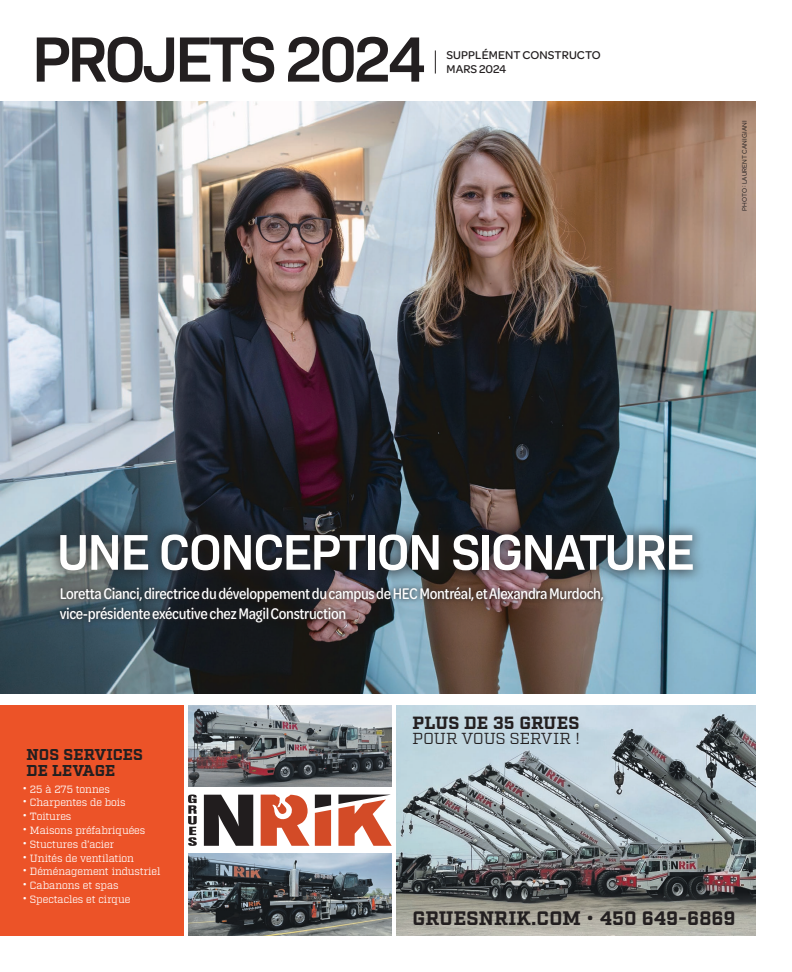
<style>
.page{position:relative;width:792px;height:972px;background:#fff}
.page>*{position:absolute;margin:0;border:0;box-sizing:border-box;transform-origin:0 0}
.t1{font:600 64.9px "Bio Sans";letter-spacing:-.06em;color:#231f20}
.t2{font:600 51px "Bio Sans";letter-spacing:-.04em;color:#fff}
.t3{font:700 19.5px "Factoria";color:#231f20}
.t4{font:700 17.7px "Factoria";color:#231f20}
.t5{font:500 16.5px/20px "Omnes Narrow";letter-spacing:-.02em;color:#fff}
.t6{font:15.9px "Factoria";color:#231f20}
.t7{font:700 15.7px/15.6px "Factoria";color:#231f20}
.t8{font:500 12.1px/14.5px "Omnes";letter-spacing:.01em;color:#231f20}
.t9{font:10.5px "Factoria";letter-spacing:-.01em;color:#fff}
.t10{font:7px "Omnes";letter-spacing:.02em;color:#231f20}
.s1{font-weight:700}
</style>
<div class="page">
<div style="left:0;top:706px;width:184px;height:230px;background:#ec5328"></div>
<img style="left:397px;top:706px;width:359px;height:230px">
<img style="left:189px;top:706px;width:203px;height:80px">
<img style="left:189px;top:853px;width:203px;height:83px">
<svg style="left:204px;top:795px;width:49px;height:51px"></svg>
<svg style="left:188px;top:795px;width:9px;height:51px"></svg>
<svg style="left:338px;top:795px;width:54px;height:51px"></svg>
<svg style="left:261px;top:795px;width:70px;height:51px"></svg>
<img style="left:0;top:102px;width:756px;height:591px">
<svg style="left:48px;top:522px;width:657px;height:61px;background:#373e44"></svg>
<div style="left:55px;top:582px;width:553px;height:45px;background:#231f20;opacity:.73"></div>
<svg style="left:435px;top:51px;width:1px;height:23px"></svg>
<h1 class="t1" style="left:31px;top:10px;width:396px">PROJETS 2024</h1>
<p class="t8" style="left:447px;top:46px;width:156px">SUPPLÉMENT CONSTRUCTO<br>MARS 2024</p>
<p class="t10" style="left:740px;top:211px;width:92px;rotate:-90deg">PHOTO : LAURENT CANIGIANI</p>
<h2 class="t2" style="left:57px;top:514px;width:639px">UNE CONCEPTION SIGNATURE</h2>
<h3 class="t5" style="left:60px;top:583px;width:546px">Loretta Cianci, directrice du développement du campus de HEC Montréal, et Alexandra Murdoch, vice-présidente exécutive chez Magil Construction</h3>
<h3 class="t7" style="left:26px;top:747px;width:118px">NOS SERVICES<br>DE LEVAGE</h3>
<p class="t9" style="left:22px;top:783px;width:89px"><span class="s1">•</span> 25 à 275 tonnes</p>
<p class="t9" style="left:22px;top:797px;width:105px"><span class="s1">•</span> Charpentes de bois</p>
<p class="t9" style="left:22px;top:810px;width:51px"><span class="s1">•</span> Toitures</p>
<p class="t9" style="left:22px;top:824px;width:124px"><span class="s1">•</span> Maisons préfabriquées</p>
<p class="t9" style="left:22px;top:838px;width:93px"><span class="s1">•</span> Stuctures d’acier</p>
<p class="t9" style="left:22px;top:852px;width:113px"><span class="s1">•</span> Unités de ventilation</p>
<p class="t9" style="left:22px;top:865px;width:140px"><span class="s1">•</span> Déménagement industriel</p>
<p class="t9" style="left:22px;top:879px;width:98px"><span class="s1">•</span> Cabanons et spas</p>
<p class="t9" style="left:22px;top:893px;width:110px"><span class="s1">•</span> Spectacles et cirque</p>
<h3 class="t4" style="left:413px;top:712px;width:168px">PLUS DE 35 GRUES</h3>
<h3 class="t6" style="left:413px;top:729px;width:169px">POUR VOUS SERVIR !</h3>
<h3 class="t3" style="left:413px;top:906px;width:325px">GRUESNRIK.COM • 450 649-6869</h3>
</div>
